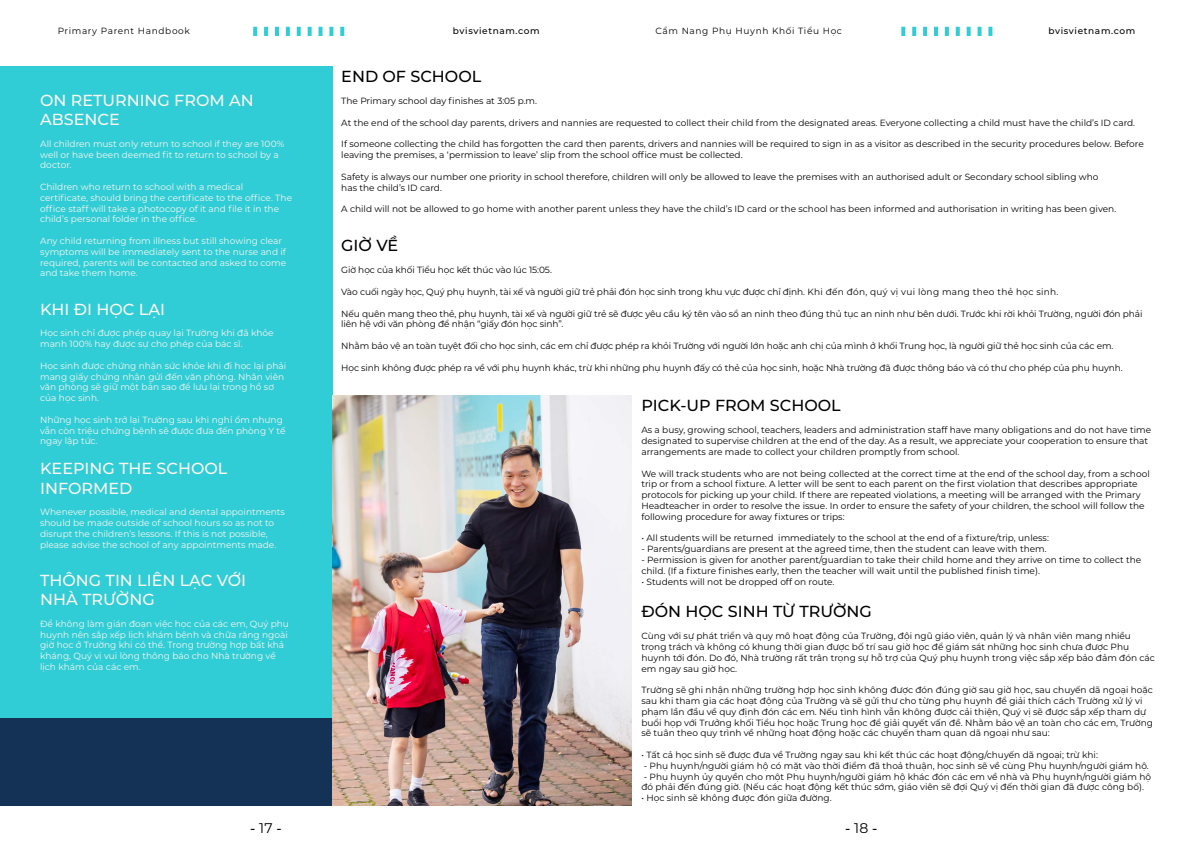
<style>
.page{position:relative;width:1191px;height:842px;background:#fff}
.page>*{position:absolute;margin:0;border:0;box-sizing:border-box;transform-origin:0 0}
.t1{font:500 16px/19.2px "Montserrat";color:#fbf6ed}
.t2{font:500 16px "Montserrat";color:#000101}
.t3{font:14px "Acumin Pro";color:#000}
.t4{font:9px/10.8px "Montserrat";color:#000101}
.t5{font:9px/10.8px "Montserrat";color:#fbf6ed}
.t6{font:9px "Montserrat";letter-spacing:.07em;color:#000}
.t7{font:500 9px "Montserrat";letter-spacing:.07em;color:#000}
.s1{font-family:"Montserrat"}
</style>
<div class="page">
<div style="left:0;top:66px;width:332px;height:740px;background:#30cdd7"></div>
<img style="left:332px;top:395px;width:299px;height:410px">
<div style="left:0;top:718px;width:332px;height:87px;background:#143156"></div>
<svg style="left:901px;top:27px;width:4px;height:9px"></svg>
<svg style="left:988px;top:27px;width:4px;height:9px"></svg>
<svg style="left:955px;top:27px;width:4px;height:9px"></svg>
<svg style="left:977px;top:27px;width:4px;height:9px"></svg>
<svg style="left:945px;top:27px;width:4px;height:9px"></svg>
<svg style="left:923px;top:27px;width:4px;height:9px"></svg>
<svg style="left:966px;top:27px;width:4px;height:9px"></svg>
<svg style="left:934px;top:27px;width:4px;height:9px"></svg>
<svg style="left:912px;top:27px;width:4px;height:9px"></svg>
<svg style="left:253px;top:27px;width:4px;height:9px"></svg>
<svg style="left:340px;top:27px;width:4px;height:9px"></svg>
<svg style="left:308px;top:27px;width:4px;height:9px"></svg>
<svg style="left:329px;top:27px;width:4px;height:9px"></svg>
<svg style="left:297px;top:27px;width:4px;height:9px"></svg>
<svg style="left:275px;top:27px;width:4px;height:9px"></svg>
<svg style="left:318px;top:27px;width:4px;height:9px"></svg>
<svg style="left:286px;top:27px;width:4px;height:9px"></svg>
<svg style="left:264px;top:27px;width:4px;height:9px"></svg>
<p class="t6" style="left:58px;top:24px;width:134px">Primary Parent Handbook</p>
<p class="t7" style="left:453px;top:24px;width:88px">bvisvietnam.com</p>
<p class="t6" style="left:655px;top:24px;width:188px">Cẩm Nang Phụ Huynh Khối Tiểu Học</p>
<p class="t7" style="left:1048px;top:24px;width:88px">bvisvietnam.com</p>
<h1 class="t1" style="left:40px;top:90px;width:215px">ON RETURNING FROM AN<br>ABSENCE</h1>
<p class="t5" style="left:40px;top:138px;width:246px">All children must only return to school if they are 100% well or have been deemed fit to return to school by a doctor.</p>
<p class="t5" style="left:40px;top:181px;width:253px">Children who return to school with a medical certificate, should bring the certificate to the office. The office staff will take a photocopy of it and file it in the child’s personal folder in the office.</p>
<p class="t5" style="left:40px;top:235px;width:247px">Any child returning from illness but still showing clear symptoms will be immediately sent to the nurse and if required, parents will be contacted and asked to come and take them home.</p>
<h1 class="t1" style="left:40px;top:299px;width:126px">KHI ĐI HỌC LẠI</h1>
<p class="t5" style="left:40px;top:327px;width:235px">Học sinh chỉ được phép quay lại Trường khi đã khỏe mạnh 100% hay được sự cho phép của bác sĩ.</p>
<p class="t5" style="left:40px;top:360px;width:247px">Học sinh được chứng nhận sức khỏe khi đi học lại phải mang giấy chứng nhận gửi đến văn phòng. Nhân viên văn phòng sẽ giữ một bản sao để lưu lại trong hồ sơ của học sinh.</p>
<p class="t5" style="left:40px;top:414px;width:247px">Những học sinh trở lại Trường sau khi nghỉ ốm nhưng vẫn còn triệu chứng bệnh sẽ được đưa đến phòng Y tế ngay lập tức.</p>
<h1 class="t1" style="left:40px;top:458px;width:189px">KEEPING THE SCHOOL<br>INFORMED</h1>
<p class="t5" style="left:40px;top:506px;width:246px">Whenever possible, medical and dental appointments should be made outside of school hours so as not to disrupt the children’s lessons. If this is not possible, please advise the school of any appointments made.</p>
<h1 class="t1" style="left:40px;top:570px;width:208px">THÔNG TIN LIÊN LẠC VỚI<br>NHÀ TRƯỜNG</h1>
<p class="t5" style="left:40px;top:618px;width:250px">Để không làm gián đoạn việc học của các em, Quý phụ huynh nên sắp xếp lịch khám bệnh và chữa răng ngoài giờ học ở Trường khi có thể. Trong trường hợp bất khả kháng, Quý vị vui lòng thông báo cho Nhà trường về lịch khám của các em.</p>
<h1 class="t2" style="left:341px;top:65px;width:142px">END OF SCHOOL</h1>
<p class="t4" style="left:341px;top:95px;width:197px">The Primary school day finishes at 3:05 p.m.</p>
<p class="t4" style="left:341px;top:117px;width:795px">At the end of the school day parents, drivers and nannies are requested to collect their child from the designated areas. Everyone collecting a child must have the child’s ID card.</p>
<p class="t4" style="left:341px;top:139px;width:804px">If someone collecting the child has forgotten the card then parents, drivers and nannies will be required to sign in as a visitor as described in the security procedures below. Before leaving the premises, a ‘permission to leave’ slip from the school office must be collected.</p>
<p class="t4" style="left:341px;top:171px;width:758px">Safety is always our number one priority in school therefore, children will only be allowed to leave the premises with an authorised adult or Secondary school sibling who has the child’s ID card.</p>
<p class="t4" style="left:341px;top:203px;width:776px">A child will not be allowed to go home with another parent unless they have the child’s ID card or the school has been informed and authorisation in writing has been given.</p>
<h1 class="t2" style="left:341px;top:234px;width:58px">GIỜ VỀ</h1>
<p class="t4" style="left:341px;top:264px;width:212px">Giờ học của khối Tiểu học kết thúc vào lúc 15:05.</p>
<p class="t4" style="left:341px;top:286px;width:718px">Vào cuối ngày học, Quý phụ huynh, tài xế và người giữ trẻ phải đón học sinh trong khu vực được chỉ định. Khi đến đón, quý vị vui lòng mang theo thẻ học sinh.</p>
<p class="t4" style="left:341px;top:308px;width:802px">Nếu quên mang theo thẻ, phụ huynh, tài xế và người giữ trẻ sẽ được yêu cầu ký tên vào sổ an ninh theo đúng thủ tục an ninh như bên dưới. Trước khi rời khỏi Trường, người đón phải liên hệ với văn phòng để nhận “giấy đón học sinh”.</p>
<p class="t4" style="left:341px;top:340px;width:773px">Nhằm bảo vệ an toàn tuyệt đối cho học sinh, các em chỉ được phép ra khỏi Trường với người lớn hoặc anh chị của mình ở khối Trung học, là người giữ thẻ học sinh của các em.</p>
<p class="t4" style="left:341px;top:362px;width:783px">Học sinh không được phép ra về với phụ huynh khác, trừ khi những phụ huynh đấy có thẻ của học sinh, hoặc Nhà trường đã được thông báo và có thư cho phép của phụ huynh.</p>
<h1 class="t2" style="left:641px;top:394px;width:201px">PICK-UP FROM SCHOOL</h1>
<p class="t4" style="left:641px;top:424px;width:511px">As a busy, growing school, teachers, leaders and administration staff have many obligations and do not have time designated to supervise children at the end of the day. As a result, we appreciate your cooperation to ensure that arrangements are made to collect your children promptly from school.</p>
<p class="t4" style="left:641px;top:468px;width:510px">We will track students who are not being collected at the correct time at the end of the school day, from a school trip or from a school fixture. A letter will be sent to each parent on the first violation that describes appropriate protocols for picking up your child. If there are repeated violations, a meeting will be arranged with the Primary Headteacher in order to resolve the issue. In order to ensure the safety of your children, the school will follow the following procedure for away fixtures or trips:</p>
<p class="t4" style="left:641px;top:532px;width:409px">• All students will be returned immediately to the school at the end of a fixture/trip, unless:</p>
<p class="t4" style="left:641px;top:543px;width:407px">- Parents/guardians are present at the agreed time, then the student can leave with them.</p>
<p class="t4" style="left:641px;top:554px;width:501px">- Permission is given for another parent/guardian to take their child home and they arrive on time to collect the child. (If a fixture finishes early, then the teacher will wait until the published finish time).</p>
<p class="t4" style="left:641px;top:576px;width:195px">• Students will not be dropped off on route.</p>
<h1 class="t2" style="left:641px;top:600px;width:232px">ĐÓN HỌC SINH TỪ TRƯỜNG</h1>
<p class="t4" style="left:641px;top:630px;width:515px">Cùng với sự phát triển và quy mô hoạt động của Trường, đội ngũ giáo viên, quản lý và nhân viên mang nhiều trọng trách và không có khung thời gian được bố trí sau giờ học để giám sát những học sinh chưa được Phụ huynh tới đón. Do đó, Nhà trường rất trân trọng sự hỗ trợ của Quý phụ huynh trong việc sắp xếp bảo đảm đón các em ngay sau giờ học.</p>
<p class="t4" style="left:641px;top:684px;width:513px">Trường sẽ ghi nhận những trường hợp học sinh không được đón đúng giờ sau giờ học, sau chuyến dã ngoại hoặc sau khi tham gia các hoạt động của Trường và sẽ gửi thư cho từng phụ huynh để giải thích cách Trường xử lý vi phạm lần đầu về quy định đón các em. Nếu tình hình vẫn không được cải thiện, Quý vị sẽ được sắp xếp tham dự buổi họp với Trưởng khối Tiểu học hoặc Trung học để giải quyết vấn đề. Nhằm bảo vệ an toàn cho các em, Trường sẽ tuân theo quy trình về những hoạt động hoặc các chuyến tham quan dã ngoại như sau:</p>
<p class="t4" style="left:641px;top:749px;width:458px">• Tất cả học sinh sẽ được đưa về Trường ngay sau khi kết thúc các hoạt động/chuyến dã ngoại; trừ khi:</p>
<p class="t4" style="left:644px;top:760px;width:506px">- Phụ huynh/người giám hộ có mặt vào thời điểm đã thoả thuận, học sinh sẽ về cùng Phụ huynh/người giám hộ.</p>
<p class="t4" style="left:641px;top:771px;width:511px">- Phụ huynh ủy quyền cho một Phụ huynh/người giám hộ khác đón các em về nhà và Phụ huynh/người giám hộ đó phải đến đúng giờ. (Nếu các hoạt động kết thúc sớm, giáo viên sẽ đợi Quý vị đến thời gian đã được công bố).</p>
<p class="t4" style="left:641px;top:792px;width:192px">• Học sinh sẽ không được đón giữa đường.</p>
<h2 class="t3" style="left:250px;top:818px;width:33px">- <span class="s1">17</span> -</h2>
<h2 class="t3" style="left:845px;top:818px;width:34px">- <span class="s1">18</span> -</h2>
</div>
